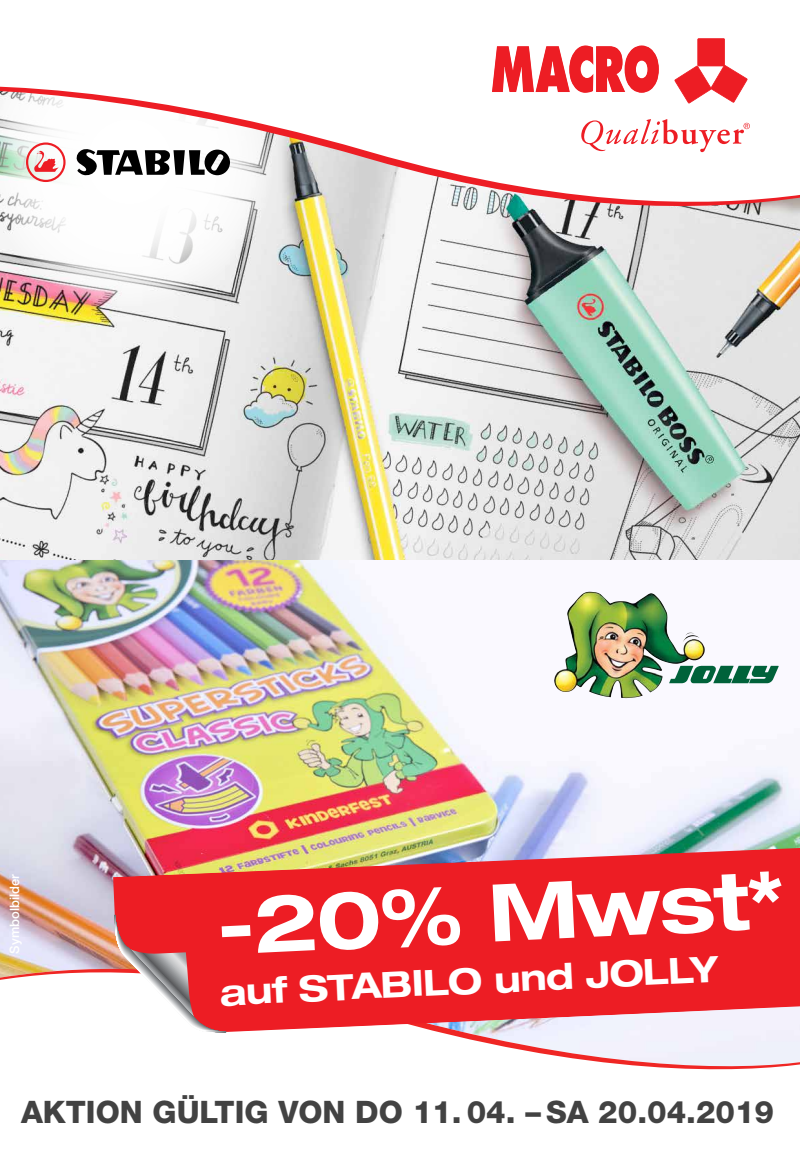
<style>
.page{position:relative;width:800px;height:1161px;background:#fff}
.page>*{position:absolute;margin:0;border:0;box-sizing:border-box;transform-origin:0 0}
.t1{font:700 expanded 79.6px "Helvetica Neue LT Pro";color:#fff}
.t2{font:700 expanded 36px "Helvetica Neue LT Pro";color:#fff}
.t3{font:800 31px "Helvetica Neue LT Pro";color:#424242}
.t4{font:500 13px "Helvetica Neue LT Pro";color:#fff}
</style>
<div class="page">
<img style="left:0;top:220px;width:800px;height:738px">
<svg style="left:0;top:958px;width:800px;height:112px"></svg>
<svg style="left:0;top:220px;width:274px;height:86px;fill:#f6f5f5"></svg>
<svg style="left:113px;top:848px;width:687px;height:189px;background:#ea3b40"></svg>
<svg style="left:115px;top:910px;width:111px;height:127px"></svg>
<svg style="left:0;top:86px;width:800px;height:134px"></svg>
<svg style="left:492px;top:46px;width:167px;height:47px"></svg>
<svg style="left:674px;top:38px;width:74px;height:65px"></svg>
<svg style="left:581px;top:119px;width:169px;height:33px"></svg>
<svg style="left:76px;top:148px;width:154px;height:28px"></svg>
<svg style="left:26px;top:142px;width:40px;height:40px"></svg>
<img style="left:568px;top:592px;width:21px;height:18px">
<svg style="left:669px;top:666px;width:110px;height:17px"></svg>
<p class="t4" style="left:7px;top:954px;width:81px;rotate:-90deg">Symbolbilder</p>
<h1 class="t1" style="left:214px;top:878px;width:570px;rotate:-3deg">-20% Mwst*</h1>
<p class="t2" style="left:219px;top:971px;width:500px;rotate:-3deg">auf STABILO und JOLLY</p>
<p class="t3" style="left:21px;top:1094px;width:755px">AKTION GÜLTIG VON DO 11. 04. – SA 20.04.2019</p>
</div>
